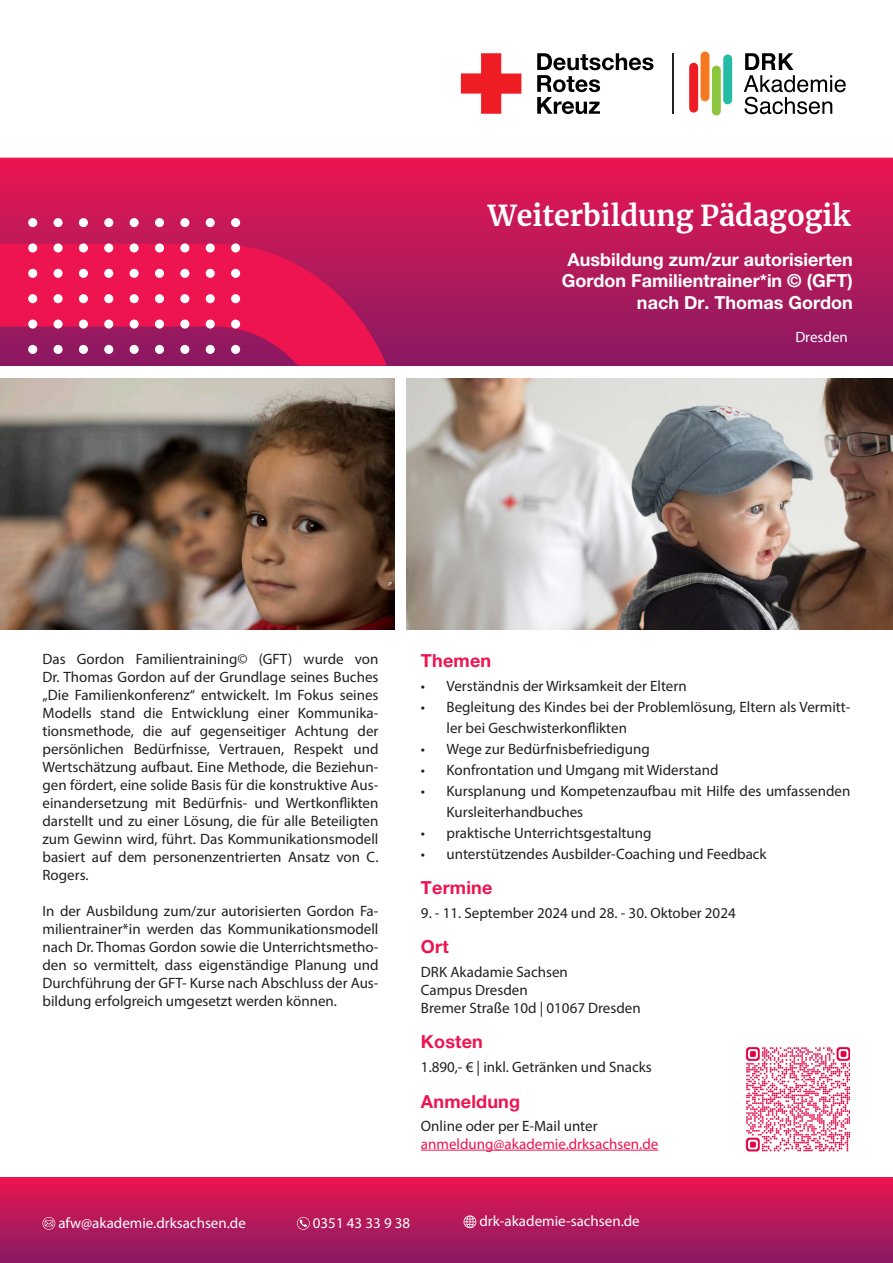
<style>
.page{position:relative;width:893px;height:1263px;background:#fff}
.page>*{position:absolute;margin:0;border:0;box-sizing:border-box;transform-origin:0 0}
.t1{font:700 28.5px "Merriweather";color:#fff}
.t2{font:700 18px/21.6px "Helvetica Neue";color:#fff;text-align:right}
.Inhalt_Zwischenüberschrift{font:700 18px "Helvetica Neue";letter-spacing:.01em;color:#ed1450}
.t3{font:15px/18px "Myriad Pro";color:#231f20;text-align:justify}
.t4{font:15px "Myriad Pro";color:#fff}
.t5{font:15px "Myriad Pro";color:#ed1450}
</style>
<div class="page">
<div style="left:0;top:158px;width:893px;height:208px;background:linear-gradient(to bottom,#e91651,#871a62)"></div>
<div style="left:0;top:0;width:893px;height:158px;border:2px solid #fff"></div>
<svg style="left:461px;top:53px;width:60px;height:61px"></svg>
<svg style="left:537px;top:53px;width:116px;height:61px"></svg>
<hr style="left:672px;top:53px;width:1px;height:61px;background:#231f20">
<svg style="left:744px;top:53px;width:102px;height:61px"></svg>
<div style="left:689px;top:63px;width:9px;height:50px;background:#ee1d23;border-radius:4px"></div>
<div style="left:700px;top:52px;width:9px;height:49px;background:#f47921;border-radius:4px"></div>
<div style="left:712px;top:66px;width:9px;height:49px;background:#8bc63e;border-radius:4px"></div>
<div style="left:723px;top:55px;width:9px;height:49px;background:#24bca4;border-radius:4px"></div>
<svg style="left:0;top:244px;width:387px;height:122px;background:#cf1655"></svg>
<div style="left:180px;top:218px;width:9px;height:9px;background:#fff;border-radius:50%"></div>
<div style="left:180px;top:243px;width:9px;height:9px;background:#fff;border-radius:50%"></div>
<div style="left:180px;top:269px;width:9px;height:9px;background:#fff;border-radius:50%"></div>
<div style="left:180px;top:294px;width:9px;height:9px;background:#fff;border-radius:50%"></div>
<div style="left:180px;top:319px;width:9px;height:10px;background:#fff;border-radius:50%"></div>
<div style="left:180px;top:345px;width:9px;height:9px;background:#fff;border-radius:50%"></div>
<div style="left:206px;top:218px;width:9px;height:9px;background:#fff;border-radius:50%"></div>
<div style="left:206px;top:243px;width:9px;height:9px;background:#fff;border-radius:50%"></div>
<div style="left:206px;top:269px;width:9px;height:9px;background:#fff;border-radius:50%"></div>
<div style="left:206px;top:294px;width:9px;height:9px;background:#fff;border-radius:50%"></div>
<div style="left:206px;top:319px;width:9px;height:10px;background:#fff;border-radius:50%"></div>
<div style="left:206px;top:345px;width:9px;height:9px;background:#fff;border-radius:50%"></div>
<div style="left:231px;top:218px;width:9px;height:9px;background:#fff;border-radius:50%"></div>
<div style="left:231px;top:243px;width:9px;height:9px;background:#fff;border-radius:50%"></div>
<div style="left:231px;top:269px;width:9px;height:9px;background:#fff;border-radius:50%"></div>
<div style="left:231px;top:294px;width:9px;height:9px;background:#fff;border-radius:50%"></div>
<div style="left:231px;top:319px;width:9px;height:10px;background:#fff;border-radius:50%"></div>
<div style="left:231px;top:345px;width:9px;height:9px;background:#fff;border-radius:50%"></div>
<div style="left:104px;top:218px;width:9px;height:9px;background:#fff;border-radius:50%"></div>
<div style="left:104px;top:243px;width:9px;height:9px;background:#fff;border-radius:50%"></div>
<div style="left:104px;top:269px;width:9px;height:9px;background:#fff;border-radius:50%"></div>
<div style="left:104px;top:294px;width:9px;height:9px;background:#fff;border-radius:50%"></div>
<div style="left:104px;top:319px;width:9px;height:10px;background:#fff;border-radius:50%"></div>
<div style="left:104px;top:345px;width:9px;height:9px;background:#fff;border-radius:50%"></div>
<div style="left:130px;top:218px;width:9px;height:9px;background:#fff;border-radius:50%"></div>
<div style="left:130px;top:243px;width:9px;height:9px;background:#fff;border-radius:50%"></div>
<div style="left:130px;top:269px;width:9px;height:9px;background:#fff;border-radius:50%"></div>
<div style="left:130px;top:294px;width:9px;height:9px;background:#fff;border-radius:50%"></div>
<div style="left:130px;top:319px;width:9px;height:10px;background:#fff;border-radius:50%"></div>
<div style="left:130px;top:345px;width:9px;height:9px;background:#fff;border-radius:50%"></div>
<div style="left:155px;top:218px;width:9px;height:9px;background:#fff;border-radius:50%"></div>
<div style="left:155px;top:243px;width:9px;height:9px;background:#fff;border-radius:50%"></div>
<div style="left:155px;top:269px;width:9px;height:9px;background:#fff;border-radius:50%"></div>
<div style="left:155px;top:294px;width:9px;height:9px;background:#fff;border-radius:50%"></div>
<div style="left:155px;top:319px;width:9px;height:10px;background:#fff;border-radius:50%"></div>
<div style="left:155px;top:345px;width:9px;height:9px;background:#fff;border-radius:50%"></div>
<div style="left:28px;top:218px;width:9px;height:9px;background:#fff;border-radius:50%"></div>
<div style="left:28px;top:243px;width:9px;height:9px;background:#fff;border-radius:50%"></div>
<div style="left:28px;top:269px;width:9px;height:9px;background:#fff;border-radius:50%"></div>
<div style="left:28px;top:294px;width:9px;height:9px;background:#fff;border-radius:50%"></div>
<div style="left:28px;top:319px;width:9px;height:10px;background:#fff;border-radius:50%"></div>
<div style="left:28px;top:345px;width:9px;height:9px;background:#fff;border-radius:50%"></div>
<div style="left:54px;top:218px;width:9px;height:9px;background:#fff;border-radius:50%"></div>
<div style="left:54px;top:243px;width:9px;height:9px;background:#fff;border-radius:50%"></div>
<div style="left:54px;top:269px;width:9px;height:9px;background:#fff;border-radius:50%"></div>
<div style="left:54px;top:294px;width:9px;height:9px;background:#fff;border-radius:50%"></div>
<div style="left:54px;top:319px;width:9px;height:10px;background:#fff;border-radius:50%"></div>
<div style="left:54px;top:345px;width:9px;height:9px;background:#fff;border-radius:50%"></div>
<div style="left:79px;top:218px;width:9px;height:9px;background:#fff;border-radius:50%"></div>
<div style="left:79px;top:243px;width:9px;height:9px;background:#fff;border-radius:50%"></div>
<div style="left:79px;top:269px;width:9px;height:9px;background:#fff;border-radius:50%"></div>
<div style="left:79px;top:294px;width:9px;height:9px;background:#fff;border-radius:50%"></div>
<div style="left:79px;top:319px;width:9px;height:10px;background:#fff;border-radius:50%"></div>
<div style="left:79px;top:345px;width:9px;height:9px;background:#fff;border-radius:50%"></div>
<img style="left:407px;top:379px;width:486px;height:251px">
<img style="left:0;top:379px;width:394px;height:251px">
<hr style="left:421px;top:1150px;width:237px;height:1px;background:#ed1450">
<div style="left:0;top:1178px;width:893px;height:85px;background:linear-gradient(to bottom,#e91651,#871b62)"></div>
<img style="left:744px;top:1045px;width:106px;height:106px">
<svg style="left:42px;top:1217px;width:13px;height:13px"></svg>
<svg style="left:297px;top:1217px;width:13px;height:13px"></svg>
<svg style="left:464px;top:1215px;width:13px;height:13px"></svg>
<p class="t1" style="left:488px;top:196px;width:364px">Weiterbildung Pädagogik</p>
<p class="t2" style="left:562px;top:248px;width:292px">Ausbildung zum/zur autorisierten<br>Gordon Familientrainer*in © (GFT) nach Dr. Thomas Gordon</p>
<p class="t4" style="left:795px;top:327px;width:54px">Dresden</p>
<p class="t3" style="left:43px;top:650px;width:337px">Das Gordon Familientraining© (GFT) wurde von Dr. Thomas Gordon auf der Grundlage seines Buches „Die Familienkonferenz“ entwickelt. Im Fokus seines Modells stand die Entwicklung einer Kommunika&shy;tionsmethode, die auf gegenseitiger Achtung der persönlichen Bedürfnisse, Vertrauen, Respekt und Wertschätzung aufbaut. Eine Methode, die Beziehun&shy;gen fördert, eine solide Basis für die konstruktive Aus&shy;einandersetzung mit Bedürfnis- und Wertkonflikten darstellt und zu einer Lösung, die für alle Beteiligten zum Gewinn wird, führt. Das Kommunikationsmodell basiert auf dem personenzentrierten Ansatz von C.<br>Rogers.</p>
<p class="t3" style="left:43px;top:902px;width:337px">In der Ausbildung zum/zur autorisierten Gordon Fa&shy;milientrainer*in werden das Kommunikationsmodell nach Dr. Thomas Gordon sowie die Unterrichtsmetho&shy;den so vermittelt, dass eigenständige Planung und Durchführung der GFT- Kurse nach Abschluss der Aus&shy;bildung erfolgreich umgesetzt werden können.</p>
<p class="Inhalt_Zwischenüberschrift" style="left:421px;top:650px;width:72px">Themen</p>
<p class="t3" style="left:421px;top:676px;width:267px">• Verständnis der Wirksamkeit der Eltern</p>
<p class="t3" style="left:446px;top:696px;width:405px;line-height:21px;text-indent:-26px">• Begleitung des Kindes bei der Problemlösung, Eltern als Vermitt&shy;ler bei Geschwisterkonflikten</p>
<p class="t3" style="left:421px;top:739px;width:230px">• Wege zur Bedürfnisbefriedigung</p>
<p class="t3" style="left:421px;top:760px;width:299px">• Konfrontation und Umgang mit Widerstand</p>
<p class="t3" style="left:446px;top:780px;width:405px;line-height:21px;text-indent:-26px">• Kursplanung und Kompetenzaufbau mit Hilfe des umfassenden<br>Kursleiterhandbuches</p>
<p class="t3" style="left:421px;top:823px;width:232px">• praktische Unterrichtsgestaltung</p>
<p class="t3" style="left:421px;top:844px;width:347px">• unterstützendes Ausbilder-Coaching und Feedback</p>
<p class="Inhalt_Zwischenüberschrift" style="left:421px;top:877px;width:73px">Termine</p>
<p class="t3" style="left:421px;top:903px;width:316px">9. - 11. September 2024 und 28. - 30. Oktober 2024</p>
<p class="Inhalt_Zwischenüberschrift" style="left:421px;top:936px;width:29px">Ort</p>
<p class="t3" style="left:421px;top:962px;width:148px">DRK Akadamie Sachsen</p>
<p class="t3" style="left:421px;top:980px;width:108px">Campus Dresden</p>
<p class="t3" style="left:421px;top:998px;width:221px">Bremer Straße 10d | 01067 Dresden</p>
<p class="Inhalt_Zwischenüberschrift" style="left:421px;top:1031px;width:63px">Kosten</p>
<p class="t3" style="left:421px;top:1057px;width:232px">1.890,- € | inkl. Getränken und Snacks</p>
<p class="Inhalt_Zwischenüberschrift" style="left:421px;top:1090px;width:101px">Anmeldung</p>
<p class="t3" style="left:421px;top:1116px;width:178px">Online oder per E-Mail unter</p>
<p class="t5" style="left:421px;top:1134px;width:239px">anmeldung@akademie.drksachsen.de</p>
<p class="t4" style="left:58px;top:1213px;width:189px">afw@akademie.drksachsen.de</p>
<p class="t4" style="left:313px;top:1213px;width:99px">0351 43 33 9 38</p>
<p class="t4" style="left:479px;top:1212px;width:162px">drk-akademie-sachsen.de</p>
</div>
